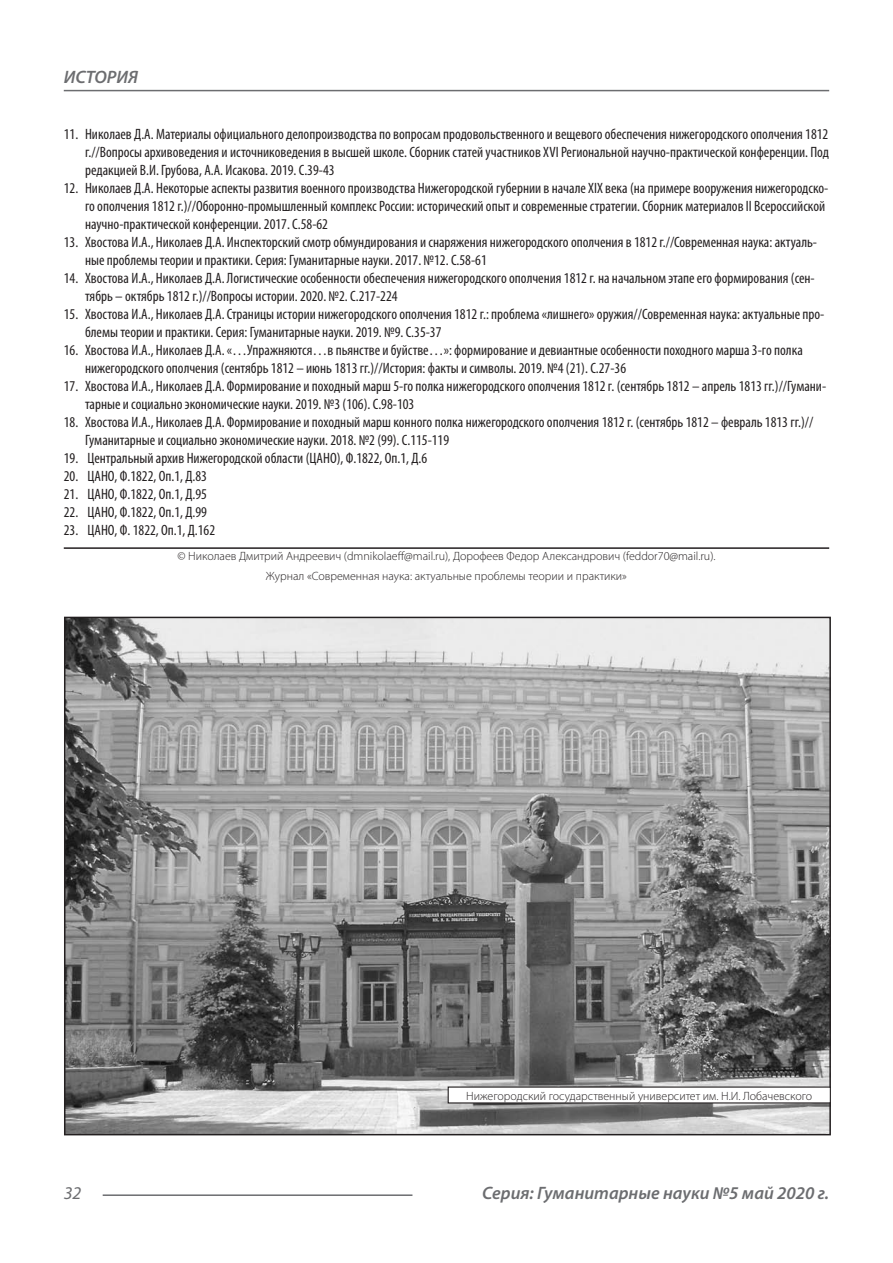
<style>
.page{position:relative;width:893px;height:1263px;background:#fff}
.page>*{position:absolute;margin:0;border:0;box-sizing:border-box;transform-origin:0 0}
.t1{font:italic 600 18px "Myriad Pro";color:#6c6d70}
.t2{font:italic 18px "Myriad Pro";color:#6c6d70}
.Библиография_Литерат{font:condensed 15px/18px "Myriad Pro";color:#231f20}
.Автор_копирайт{font:300 12px "Myriad Pro";color:#231f20}
</style>
<div class="page">
<hr style="left:103px;top:1194px;width:309px;height:2px;background:#6c6d70">
<hr style="left:64px;top:90px;width:765px;height:1px;background:#6c6d70">
<hr style="left:64px;top:547px;width:765px;height:2px;background:#231f20">
<img style="left:67px;top:620px;width:761px;height:512px">
<div style="left:448px;top:1087px;width:382px;height:16px;background:#fff"></div>
<p class="t1" style="left:64px;top:66px;width:76px">ИСТОРИЯ</p>
<p class="Библиография_Литерат" style="left:85px;top:125px;width:746px;text-align:justify;text-indent:-21px">11. Николаев Д.А. Материалы официального делопроизводства по вопросам продовольственного и вещевого обеспечения нижегородского ополчения 1812 г.//Вопросы архивоведения и источниковедения в высшей школе. Сборник статей участников XVI Региональной научно-практической конференции. Под редакцией В.И. Грубова, А.А. Исакова. 2019. С.39-43</p>
<p class="Библиография_Литерат" style="left:85px;top:179px;width:745px;text-indent:-21px">12. Николаев Д.А. Некоторые аспекты развития военного производства Нижегородской губернии в начале XIX века (на примере вооружения нижегородско&shy;го ополчения 1812 г.)//Оборонно-промышленный комплекс России: исторический опыт и современные стратегии. Сборник материалов II Всероссийской научно-практической конференции. 2017. С.58-62</p>
<p class="Библиография_Литерат" style="left:85px;top:233px;width:733px;text-indent:-21px">13. Хвостова И.А., Николаев Д.А. Инспекторский смотр обмундирования и снаряжения нижегородского ополчения в 1812 г.//Современная наука: актуаль&shy;ные проблемы теории и практики. Серия: Гуманитарные науки. 2017. №12. С.58-61</p>
<p class="Библиография_Литерат" style="left:85px;top:269px;width:731px;text-indent:-21px">14. Хвостова И.А., Николаев Д.А. Логистические особенности обеспечения нижегородского ополчения 1812 г. на начальном этапе его формирования (сен&shy;тябрь – октябрь 1812 г.)//Вопросы истории. 2020. №2. С.217-224</p>
<p class="Библиография_Литерат" style="left:85px;top:305px;width:741px;text-indent:-21px">15. Хвостова И.А., Николаев Д.А. Страницы истории нижегородского ополчения 1812 г.: проблема «лишнего» оружия//Современная наука: актуальные про&shy;блемы теории и практики. Серия: Гуманитарные науки. 2019. №9. С.35-37</p>
<p class="Библиография_Литерат" style="left:85px;top:341px;width:719px;text-indent:-21px">16. Хвостова И.А., Николаев Д.А. «…Упражняются…в пьянстве и буйстве…»: формирование и девиантные особенности походного марша 3-го полка нижегородского ополчения (сентябрь 1812 – июнь 1813 гг.)//История: факты и символы. 2019. №4 (21). С.27-36</p>
<p class="Библиография_Литерат" style="left:85px;top:377px;width:743px;text-indent:-21px">17. Хвостова И.А., Николаев Д.А. Формирование и походный марш 5-го полка нижегородского ополчения 1812 г. (сентябрь 1812 – апрель 1813 гг.)//Гумани&shy;тарные и социально экономические науки. 2019. №3 (106). С.98-103</p>
<p class="Библиография_Литерат" style="left:85px;top:413px;width:730px;text-indent:-21px">18. Хвостова И.А., Николаев Д.А. Формирование и походный марш конного полка нижегородского ополчения 1812 г. (сентябрь 1812 – февраль 1813 гг.)//<br>Гуманитарные и социально экономические науки. 2018. №2 (99). С.115-119</p>
<p class="Библиография_Литерат" style="left:64px;top:449px;width:365px">19. Центральный архив Нижегородской области (ЦАНО), Ф.1822, Оп.1, Д.6</p>
<p class="Библиография_Литерат" style="left:64px;top:467px;width:145px">20. ЦАНО, Ф.1822, Оп.1, Д.83</p>
<p class="Библиография_Литерат" style="left:64px;top:485px;width:145px">21. ЦАНО, Ф.1822, Оп.1, Д.95</p>
<p class="Библиография_Литерат" style="left:64px;top:503px;width:145px">22. ЦАНО, Ф.1822, Оп.1, Д.99</p>
<p class="Библиография_Литерат" style="left:64px;top:521px;width:153px">23. ЦАНО, Ф. 1822, Оп.1, Д.162</p>
<p class="Автор_копирайт" style="left:177px;top:549px;width:540px">© Николаев Дмитрий Андреевич (dmnikolaeff@mail.ru), Дорофеев Федор Александрович (feddor70@mail.ru).</p>
<p class="Автор_копирайт" style="left:266px;top:569px;width:363px">Журнал «Современная наука: актуальные проблемы теории и практики»</p>
<p class="Автор_копирайт" style="left:466px;top:1088px;width:348px">Нижегородский государственный университет им. Н.И. Лобачевского</p>
<p class="t2" style="left:64px;top:1182px;width:19px">32</p>
<p class="t1" style="left:482px;top:1182px;width:349px">Серия: Гуманитарные науки №5 май 2020 г.</p>
</div>
